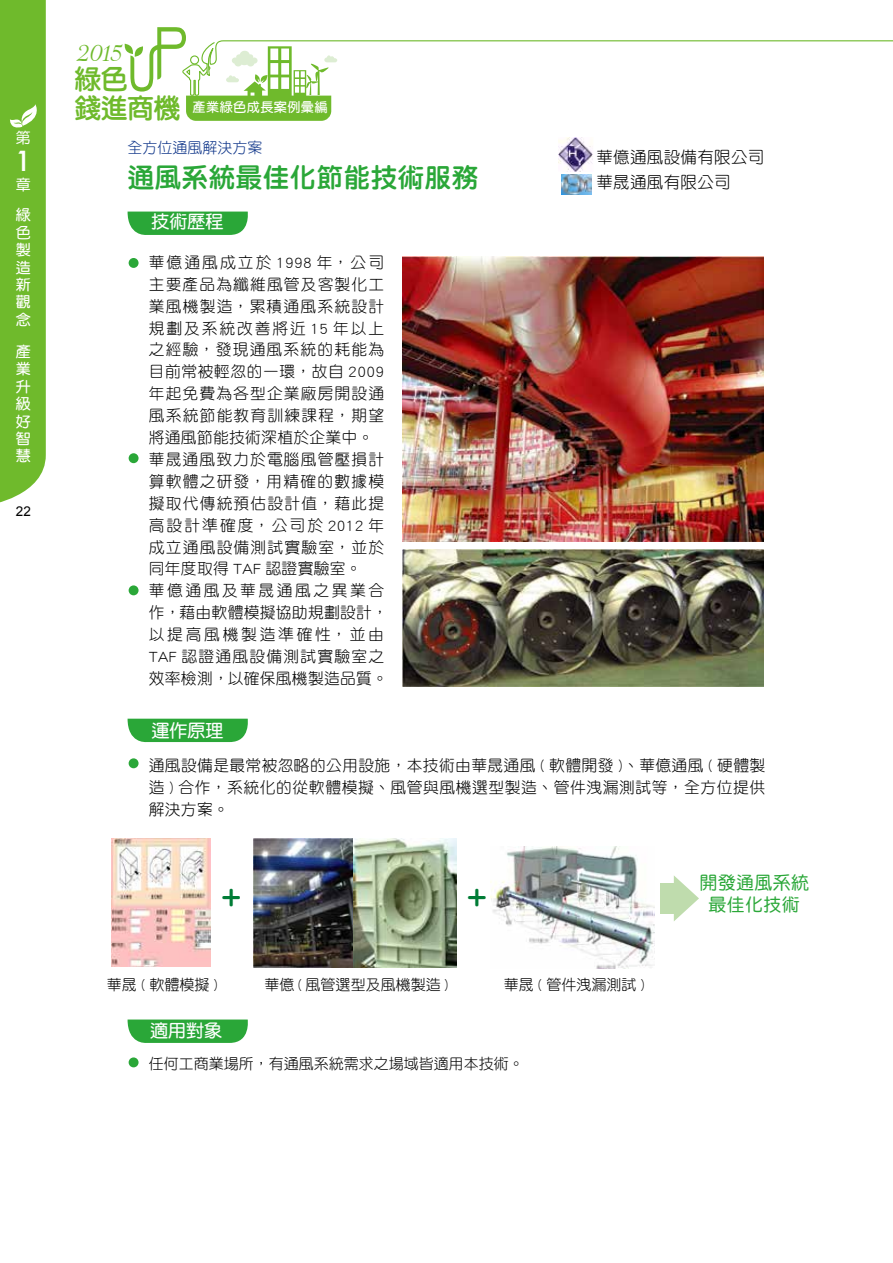
<style>
.page{position:relative;width:893px;height:1263px;background:#fff}
.page>*{position:absolute;margin:0;border:0;box-sizing:border-box;transform-origin:0 0}
.t1{font:39.9px "Savoye Let Plain";color:#6fba2c}
.t2{font:27px "DF Yuan Std W8";color:#2aa738}
.t3{font:27px "DF Yuan Std W8";color:#007c36}
.t4{font:500 27px "Futura";color:#fff}
.t5{font:26.4px "Yen Round Extra";color:#6fba2c}
.t6{font:18px "DF Yuan Std W7";color:#fff}
.t7{font:18px "DF Yuan Std W5";letter-spacing:.02em;color:#2aa738}
.t8{font:16.5px/25.8px "DF Yuan Std W3";letter-spacing:.02em;color:#000}
.t9{font:15.75px/21.9px "DF Yuan Std W3";letter-spacing:.07em;color:#000}
.t10{font:15px "DF Yuan Std W3";color:#000}
.t11{font:15px/17.4px "DF Yuan Std W7";color:#fff;text-align:justify}
.t12{font:15px "DF Yuan Std W3";color:#0c3388}
.t13{font:15px "DF Yuan Std W5";color:#fff}
.t14{font:13.5px "Arial";color:#000}
.t15{font:700 13.05px "Yen Round";letter-spacing:.03em;color:#fff}
</style>
<div class="page">
<svg style="left:124px;top:27px;width:769px;height:94px"></svg>
<div style="left:0;top:0;width:46px;height:503px;background:#6fba2c"></div>
<svg style="left:128px;top:212px;width:120px;height:23px;background:#35ab42"></svg>
<svg style="left:128px;top:1019px;width:120px;height:24px;background:#39ad46"></svg>
<svg style="left:128px;top:719px;width:120px;height:24px;background:#3cae49"></svg>
<div style="left:129px;top:758px;width:10px;height:10px;background:#2aa738;border-radius:50%"></div>
<div style="left:129px;top:258px;width:10px;height:10px;background:#2aa738;border-radius:50%"></div>
<div style="left:129px;top:453px;width:10px;height:10px;background:#2aa738;border-radius:50%"></div>
<div style="left:129px;top:585px;width:10px;height:10px;background:#2aa738;border-radius:50%"></div>
<svg style="left:674px;top:876px;width:25px;height:45px"></svg>
<div style="left:660px;top:883px;width:16px;height:30px;background:#bfdcad"></div>
<img style="left:558px;top:138px;width:35px;height:33px">
<img style="left:562px;top:175px;width:29px;height:19px">
<img style="left:403px;top:257px;width:361px;height:284px">
<img style="left:111px;top:839px;width:100px;height:127px">
<img style="left:490px;top:847px;width:164px;height:121px">
<div style="left:129px;top:1057px;width:10px;height:10px;background:#2aa738;border-radius:50%"></div>
<img style="left:403px;top:550px;width:361px;height:137px">
<img style="left:254px;top:838px;width:203px;height:129px">
<p class="t13" style="left:16px;top:130px;width:16px">第</p>
<h2 class="t4" style="left:15px;top:143px;width:18px">1</h2>
<p class="t13" style="left:16px;top:177px;width:16px">章</p>
<p class="t11" style="left:16px;top:206px;width:16px">綠色製造新觀念</p>
<p class="t11" style="left:16px;top:343px;width:16px">產業升級好智慧</p>
<p class="t14" style="left:16px;top:502px;width:17px">22</p>
<h1 class="t1" style="left:79px;top:23px;width:46px">2015</h1>
<h3 class="t5" style="left:75px;top:66px;width:54px">綠色</h3>
<h3 class="t5" style="left:75px;top:94px;width:107px">錢進商機</h3>
<p class="t15" style="left:193px;top:101px;width:137px">產業綠色成長案例彙編</p>
<p class="t12" style="left:128px;top:140px;width:136px">全方位通風解決方案</p>
<h2 class="t2" style="left:128px;top:163px;width:352px">通風系統最佳化節能技術服務</h2>
<p class="t6" style="left:152px;top:212px;width:73px">技術歷程</p>
<p class="t9" style="left:149px;top:251px;width:241px">華億通風成立於 1998 年，公司主要產品為纖維風管及客製化工業風機製造，累積通風系統設計規劃及系統改善將近 15 年以上之經驗，發現通風系統的耗能為目前常被輕忽的一環，故自 2009年起免費為各型企業廠房開設通風系統節能教育訓練課程，期望將通風節能技術深植於企業中。華晟通風致力於電腦風管壓損計算軟體之研發，用精確的數據模擬取代傳統預估設計值，藉此提高設計準確度，公司於 2012 年成立通風設備測試實驗室，並於同年度取得 TAF 認證實驗室。<br>華億通風及華晟通風之異業合作，藉由軟體模擬協助規劃設計，以提高風機製造準確性，並由<br>TAF 認證通風設備測試實驗室之效率檢測，以確保風機製造品質。</p>
<p class="t6" style="left:152px;top:721px;width:74px">運作原理</p>
<p class="t8" style="left:596px;top:144px;width:169px">華億通風設備有限公司華晟通風有限公司</p>
<p class="t9" style="left:149px;top:754px;width:618px;text-align:justify">通風設備是最常被忽略的公用設施，本技術由華晟通風 ( 軟體開發 )、華億通風 ( 硬體製造 ) 合作，系統化的從軟體模擬、風管與風機選型製造、管件洩漏測試等，全方位提供解決方案。</p>
<p class="t7" style="left:699px;top:873px;width:111px">開發通風系統</p>
<h2 class="t3" style="left:218px;top:882px;width:28px">＋</h2>
<h2 class="t3" style="left:463px;top:882px;width:28px">＋</h2>
<p class="t7" style="left:708px;top:895px;width:93px">最佳化技術</p>
<p class="t10" style="left:107px;top:977px;width:113px">華晟 ( 軟體模擬 )</p>
<p class="t10" style="left:264px;top:977px;width:186px">華億 ( 風管選型及風機製造 )</p>
<p class="t10" style="left:504px;top:977px;width:143px">華晟 ( 管件洩漏測試 )</p>
<p class="t6" style="left:150px;top:1021px;width:73px">適用對象</p>
<p class="t10" style="left:149px;top:1055px;width:376px">任何工商業場所，有通風系統需求之場域皆適用本技術。</p>
</div>
